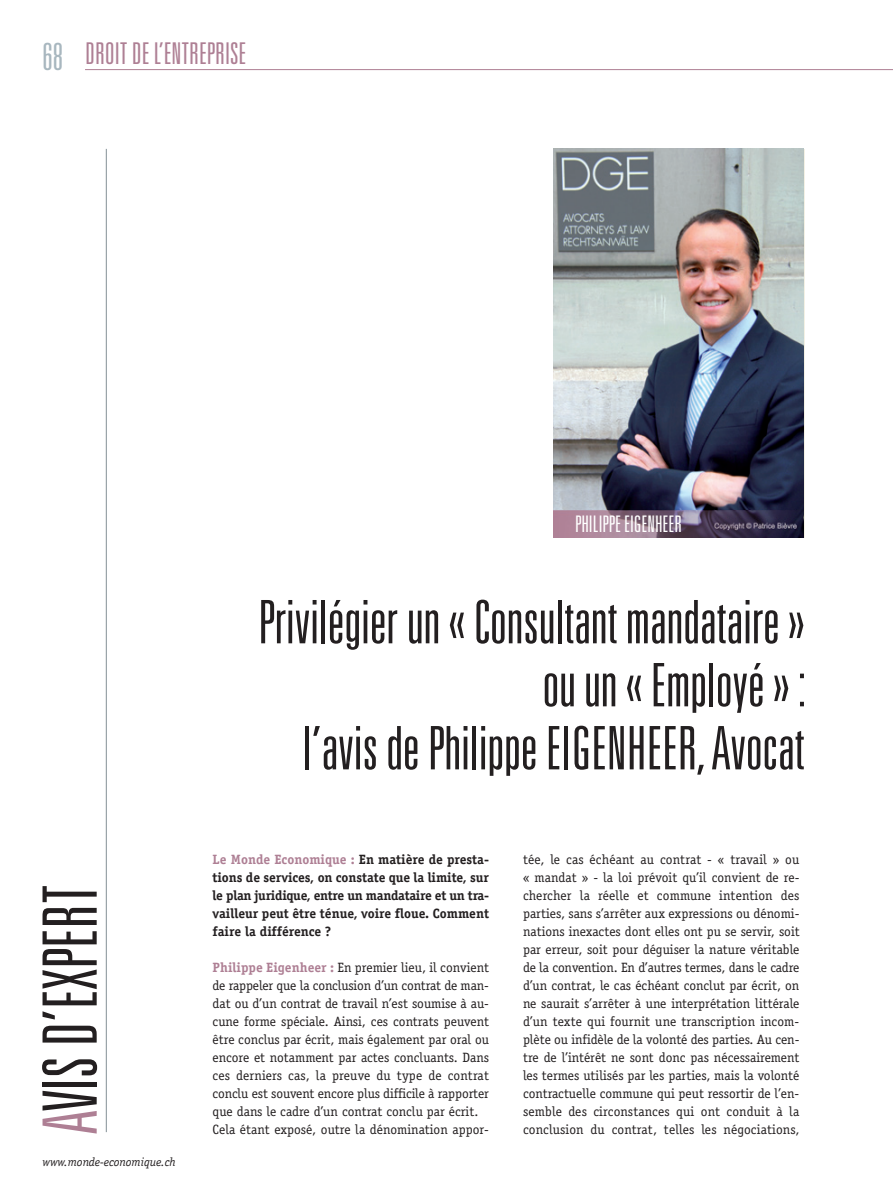
<style>
.page{position:relative;width:893px;height:1191px;background:#fff}
.page>*{position:absolute;margin:0;border:0;box-sizing:border-box;transform-origin:0 0}
.t1{font:300 ultra-condensed 75px "Univers";color:#231f20}
.t2{font:300 ultra-condensed 60px/63px "Univers";color:#231f20;text-align:right}
.t3{font:300 ultra-condensed 30px "Univers";color:#ae7f94}
.t4{font:300 ultra-condensed 22.8px "Univers";color:#fff}
.t5{font:13.5px/18px "Officina Serif";color:#231f20}
.t6{font:700 13.5px/18px "Officina Serif";color:#231f20;text-align:justify}
.t7{font:italic 12px "Officina Serif";color:#231f20}
.s1{font-size:37.5px;color:#a8b7bf}
.s2{color:#ae7f94}
.s3{font-weight:700;color:#ae7f94}
</style>
<div class="page">
<img style="left:554px;top:149px;width:250px;height:361px">
<svg style="left:804px;top:510px;width:1px;height:27px"></svg>
<img style="left:554px;top:510px;width:250px;height:27px">
<hr style="left:85px;top:69px;width:808px;height:1px;background:#ae7f94">
<hr style="left:106px;top:149px;width:1px;height:983px;background:#838f96">
<h3 class="t3" style="left:43px;top:43px;width:205px"><span class="s1">68</span> DROIT DE L’ENTREPRISE</h3>
<h3 class="t4" style="left:575px;top:515px;width:108px">PHILIPPE EIGENHEER</h3>
<h2 class="t2" style="left:258px;top:593px;width:549px">Privilégier un « Consultant mandataire » ou un « Employé » :<br>l’avis de Philippe EIGENHEER, Avocat</h2>
<h1 class="t1" style="left:43px;top:1134px;width:252px;rotate:-90deg"><span class="s2">A</span>VIS D’EXPERT</h1>
<p class="t7" style="left:43px;top:1157px;width:135px">www.monde-economique.ch</p>
<p class="t6" style="left:213px;top:852px;width:278px"><span class="s2">Le Monde Economique :</span> En matière de presta&shy;tions de services, on constate que la limite, sur le plan juridique, entre un mandataire et un tra&shy;vailleur peut être ténue, voire floue. Comment faire la différence ?</p>
<p class="t5" style="left:213px;top:960px;width:278px"><span class="s3">Philippe Eigenheer :</span> En premier lieu, il convient de rappeler que la conclusion d’un contrat de man&shy;dat ou d’un contrat de travail n’est soumise à au&shy;cune forme spéciale. Ainsi, ces contrats peuvent être conclus par écrit, mais également par oral ou encore et notamment par actes concluants. Dans ces derniers cas, la preuve du type de contrat conclu est souvent encore plus difficile à rapporter que dans le cadre d’un contrat conclu par écrit.<br>Cela étant exposé, outre la dénomination appor-</p>
<p class="t5" style="left:523px;top:852px;width:278px;text-align:justify">tée, le cas échéant au contrat - « travail » ou « mandat » - la loi prévoit qu’il convient de re&shy;chercher la réelle et commune intention des parties, sans s’arrêter aux expressions ou dénomi&shy;nations inexactes dont elles ont pu se servir, soit par erreur, soit pour déguiser la nature véritable de la convention. En d’autres termes, dans le cadre d’un contrat, le cas échéant conclut par écrit, on ne saurait s’arrêter à une interprétation littérale d’un texte qui fournit une transcription incom&shy;plète ou infidèle de la volonté des parties. Au cen&shy;tre de l’intérêt ne sont donc pas nécessairement les termes utilisés par les parties, mais la volonté contractuelle commune qui peut ressortir de l’en&shy;semble des circonstances qui ont conduit à la conclusion du contrat, telles les négociations,</p>
</div>
